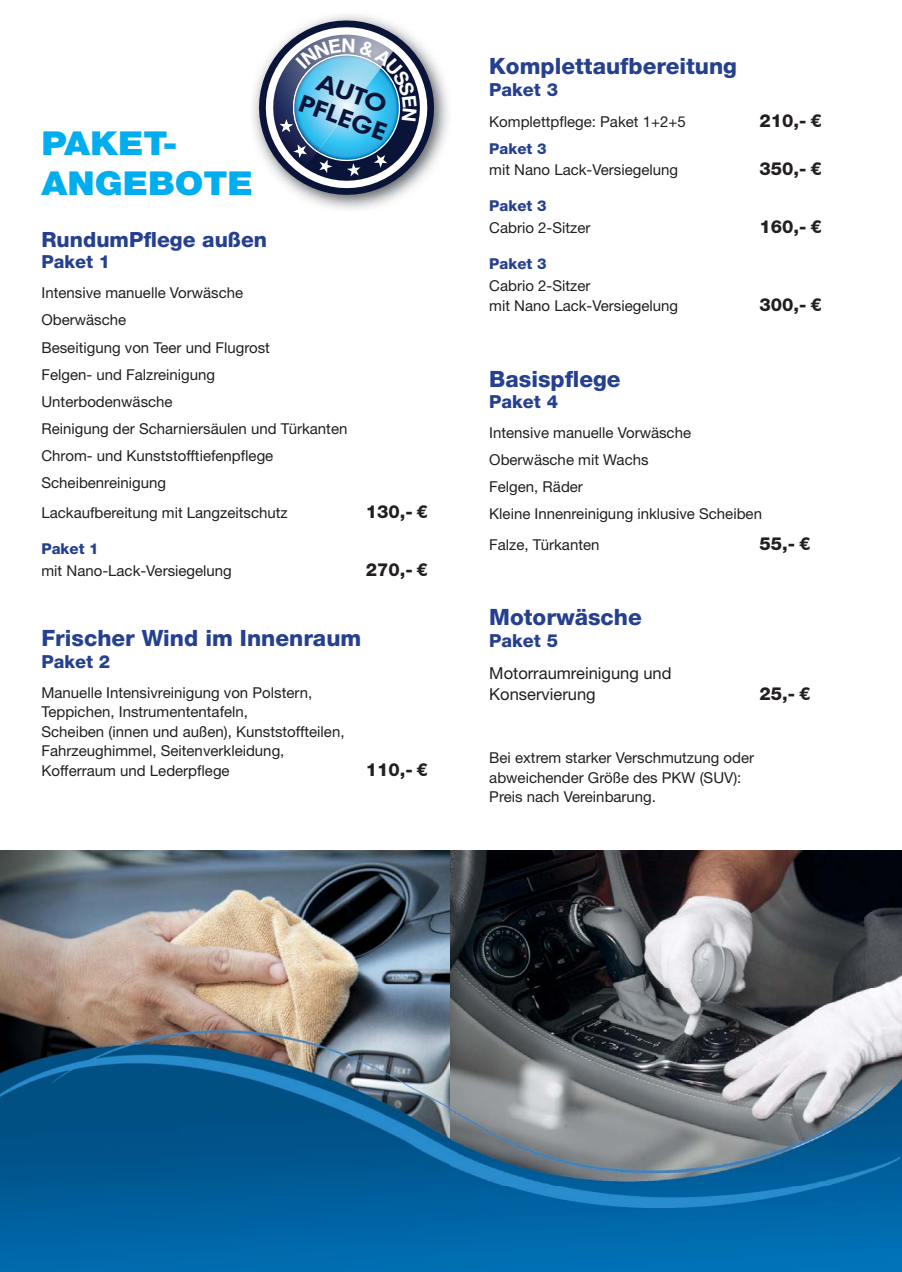
<style>
.page{position:relative;width:902px;height:1272px;background:#fff}
.page>*{position:absolute;margin:0;border:0;box-sizing:border-box;transform-origin:0 0}
.t1{font:900 33px/39.6px "Helvetica Neue LT Std";color:#00aeef;scale:1.09 1}
.t2{font:900 24.15px/25.5px "VW Headline";color:#0a1439;text-align:center;scale:1.13 1}
.t3{font:800 22.5px "Helvetica Neue LT Std";color:#25408e}
.t4{font:800 21px "Helvetica Neue LT Std";color:#25408e}
.t5{font:800 18px "Helvetica Neue LT Std";color:#231f20}
.t6{font:800 18px "Helvetica Neue LT Std";color:#25408e}
.t7{font:16.5px/21.6px "Helvetica Neue LT Std";color:#231f20}
.t8{font:15px/27px "Helvetica Neue LT Std";color:#231f20}
.t9{font:800 15px "Helvetica Neue LT Std";color:#25408e}
</style>
<div class="page">
<img style="left:0;top:850px;width:901px;height:138px">
<img style="left:329px;top:91px;width:120px;height:119px">
<img style="left:425px;top:1152px;width:52px;height:119px">
<img style="left:0;top:1152px;width:425px;height:119px">
<img style="left:477px;top:1185px;width:424px;height:86px">
<img style="left:0;top:988px;width:451px;height:164px">
<img style="left:451px;top:988px;width:450px;height:197px">
<svg style="left:250px;top:15px;width:195px;height:191px"></svg>
<h1 class="t1" style="left:41px;top:124px;width:195px">PAKET-<br>ANGEBOTE</h1>
<h2 class="t2" style="left:312px;top:66px;width:83px;rotate:20deg">AUTO<br>PFLEGE</h2>
<h3 class="t4" style="left:41px;top:232px;width:227px">RundumPflege außen</h3>
<p class="t6" style="left:41px;top:255px;width:70px">Paket 1</p>
<p class="t8" style="left:41px;top:281px;width:307px">Intensive manuelle Vorwäsche<br>Oberwäsche<br>Beseitigung von Teer und Flugrost<br>Felgen- und Falzreinigung<br>Unterbodenwäsche<br>Reinigung der Scharniersäulen und Türkanten<br>Chrom- und Kunststofftiefenpflege<br>Scheibenreinigung</p>
<p class="t8" style="left:41px;top:500px;width:248px">Lackaufbereitung mit Langzeitschutz</p>
<p class="t5" style="left:365px;top:505px;width:64px">130,- €</p>
<p class="t9" style="left:41px;top:543px;width:59px">Paket 1</p>
<p class="t8" style="left:41px;top:558px;width:192px">mit Nano-Lack-Versiegelung</p>
<p class="t5" style="left:365px;top:563px;width:64px">270,- €</p>
<h3 class="t3" style="left:41px;top:630px;width:321px">Frischer Wind im Innenraum</h3>
<p class="t6" style="left:41px;top:654px;width:70px">Paket 2</p>
<p class="t8" style="left:41px;top:683px;width:304px;line-height:19.5px">Manuelle Intensivreinigung von Polstern, Teppichen, Instrumententafeln,<br>Scheiben (innen und außen), Kunststoffteilen, Fahrzeughimmel, Seitenverkleidung, Kofferraum und Lederpflege</p>
<p class="t5" style="left:365px;top:762px;width:64px">110,- €</p>
<h3 class="t3" style="left:489px;top:58px;width:249px">Komplettaufbereitung</h3>
<p class="t6" style="left:489px;top:83px;width:70px">Paket 3</p>
<p class="t8" style="left:489px;top:109px;width:198px">Komplettpflege: Paket 1+2+5</p>
<p class="t5" style="left:759px;top:114px;width:64px">210,- €</p>
<p class="t9" style="left:489px;top:143px;width:59px">Paket 3</p>
<p class="t8" style="left:489px;top:158px;width:190px">mit Nano Lack-Versiegelung</p>
<p class="t5" style="left:759px;top:162px;width:64px">350,- €</p>
<p class="t9" style="left:489px;top:200px;width:59px">Paket 3</p>
<p class="t8" style="left:489px;top:215px;width:103px">Cabrio 2-Sitzer</p>
<p class="t5" style="left:759px;top:220px;width:64px">160,- €</p>
<p class="t9" style="left:489px;top:258px;width:59px">Paket 3</p>
<p class="t8" style="left:489px;top:277px;width:190px;line-height:19.5px">Cabrio 2-Sitzer<br>mit Nano Lack-Versiegelung</p>
<p class="t5" style="left:759px;top:298px;width:64px">300,- €</p>
<h3 class="t3" style="left:489px;top:370px;width:133px">Basispflege</h3>
<p class="t6" style="left:489px;top:395px;width:70px">Paket 4</p>
<p class="t8" style="left:489px;top:420px;width:274px">Intensive manuelle Vorwäsche<br>Oberwäsche mit Wachs<br>Felgen, Räder<br>Kleine Innenreinigung inklusive Scheiben</p>
<p class="t8" style="left:489px;top:532px;width:112px">Falze, Türkanten</p>
<p class="t5" style="left:759px;top:537px;width:52px">55,- €</p>
<h3 class="t3" style="left:489px;top:609px;width:154px">Motorwäsche</h3>
<p class="t6" style="left:489px;top:634px;width:70px">Paket 5</p>
<p class="t7" style="left:489px;top:663px;width:184px">Motorraumreinigung und<br>Konservierung</p>
<p class="t5" style="left:759px;top:687px;width:52px">25,- €</p>
<p class="t8" style="left:489px;top:749px;width:266px;line-height:19.5px">Bei extrem starker Verschmutzung oder abweichender Größe des PKW (SUV):<br>Preis nach Vereinbarung.</p>
</div>
